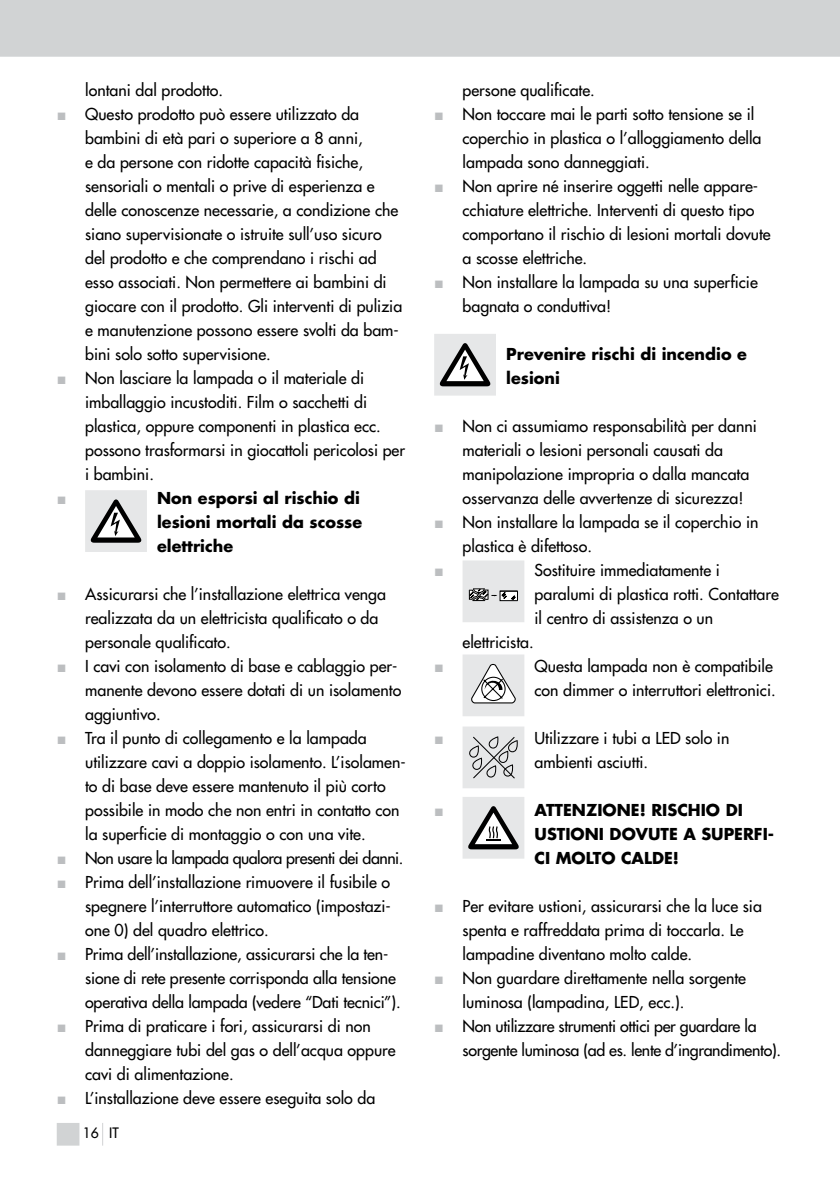
<style>
.page{position:relative;width:840px;height:1191px;background:#fff}
.page>*{position:absolute;margin:0;border:0;box-sizing:border-box;transform-origin:0 0}
.t1{font:16px/24px "Futura";color:#000}
.t2{font:700 16px/24px "Futura";color:#000}
.t3{font:16px/24px "Futura";letter-spacing:-.02em;color:#000}
.t4{font:16px "Futura";letter-spacing:-.03em;color:#000}
.t5{font:16px "Arial";color:#bcbec0}
.t6{font:14px "Futura";color:#000}
.s1{font-family:"Arial";color:#bcbec0}
</style>
<div class="page">
<div style="left:86px;top:491px;width:60px;height:60px;background:#e6e7e8"></div>
<svg style="left:91px;top:499px;width:50px;height:44px"></svg>
<div style="left:85px;top:490px;width:62px;height:62px;border:2px solid #e6e7e8"></div>
<div style="left:435px;top:335px;width:59px;height:59px;background:#e6e7e8"></div>
<svg style="left:439px;top:343px;width:51px;height:43px"></svg>
<div style="left:434px;top:334px;width:61px;height:61px;border:2px solid #e6e7e8"></div>
<div style="left:463px;top:561px;width:60px;height:60px;background:#e6e7e8"></div>
<svg style="left:468px;top:588px;width:50px;height:13px"></svg>
<div style="left:462px;top:560px;width:62px;height:62px;border:2px solid #e6e7e8"></div>
<div style="left:463px;top:655px;width:60px;height:60px;background:#e6e7e8"></div>
<svg style="left:471px;top:664px;width:44px;height:39px"></svg>
<div style="left:462px;top:654px;width:62px;height:62px;border:2px solid #e6e7e8"></div>
<div style="left:463px;top:727px;width:60px;height:60px;background:#e6e7e8"></div>
<svg style="left:469px;top:736px;width:49px;height:42px"></svg>
<div style="left:462px;top:726px;width:62px;height:62px;border:2px solid #e6e7e8"></div>
<div style="left:463px;top:798px;width:60px;height:59px;background:#e6e7e8"></div>
<svg style="left:468px;top:806px;width:50px;height:43px"></svg>
<div style="left:462px;top:797px;width:62px;height:61px;border:2px solid #e6e7e8"></div>
<div style="left:57px;top:1123px;width:22px;height:22px;background:#d1d3d4"></div>
<svg style="left:102px;top:1123px;width:1px;height:22px"></svg>
<div style="left:0;top:0;width:839px;height:57px;background:#d1d3d4"></div>
<p class="t1" style="left:85px;top:78px;width:139px">lontani dal prodotto.</p>
<p class="t1" style="left:85px;top:102px;width:318px;text-indent:-28px"><span class="s1">■</span> Questo prodotto può essere utilizzato da bambini di età pari o superiore a 8 anni,<br>e da persone con ridotte capacità fisiche, sensoriali o mentali o prive di esperienza e delle conoscenze necessarie, a condizione che siano supervisionate o istruite sull’uso sicuro del prodotto e che comprendano i rischi ad esso associati. Non permettere ai bambini di giocare con il prodotto. Gli interventi di pulizia e manutenzione possono essere svolti da bam&shy;bini solo sotto supervisione.</p>
<p class="t1" style="left:85px;top:366px;width:321px;text-indent:-28px"><span class="s1">■</span> Non lasciare la lampada o il materiale di imballaggio incustoditi. Film o sacchetti di plastica, oppure componenti in plastica ecc. possono trasformarsi in giocattoli pericolosi per i bambini.</p>
<p class="t5" style="left:57px;top:487px;width:11px">■</p>
<p class="t2" style="left:157px;top:486px;width:206px">Non esporsi al rischio di lesioni mortali da scosse elettriche</p>
<p class="t1" style="left:85px;top:582px;width:302px;text-indent:-28px"><span class="s1">■</span> Assicurarsi che l’installazione elettrica venga realizzata da un elettricista qualificato o da personale qualificato.</p>
<p class="t1" style="left:85px;top:654px;width:317px;text-indent:-28px"><span class="s1">■</span> I cavi con isolamento di base e cablaggio per&shy;manente devono essere dotati di un isolamento aggiuntivo.</p>
<p class="t1" style="left:85px;top:726px;width:322px;text-indent:-28px"><span class="s1">■</span> Tra il punto di collegamento e la lampada utilizzare cavi a doppio isolamento. L’isolamen&shy;to di base deve essere mantenuto il più corto possibile in modo che non entri in contatto con la superficie di montaggio o con una vite.</p>
<p class="t4" style="left:57px;top:848px;width:348px"><span class="s1">■</span> Non usare la lampada qualora presenti dei danni.</p>
<p class="t1" style="left:85px;top:870px;width:307px;text-align:justify;text-indent:-28px"><span class="s1">■</span> Prima dell’installazione rimuovere il fusibile o spegnere l’interruttore automatico (impostazi&shy;one 0) del quadro elettrico.</p>
<p class="t1" style="left:85px;top:942px;width:317px;text-indent:-28px"><span class="s1">■</span> Prima dell’installazione, assicurarsi che la ten&shy;sione di rete presente corrisponda alla tensione operativa della lampada (vedere “Dati tecnici”).</p>
<p class="t1" style="left:85px;top:1014px;width:312px;text-indent:-28px"><span class="s1">■</span> Prima di praticare i fori, assicurarsi di non danneggiare tubi del gas o dell’acqua oppure cavi di alimentazione.</p>
<p class="t1" style="left:57px;top:1086px;width:320px"><span class="s1">■</span> L’installazione deve essere eseguita solo da</p>
<p class="t6" style="left:83px;top:1123px;width:38px">16 IT</p>
<p class="t1" style="left:462px;top:78px;width:134px">persone qualificate.</p>
<p class="t1" style="left:462px;top:102px;width:300px;text-indent:-28px"><span class="s1">■</span> Non toccare mai le parti sotto tensione se il coperchio in plastica o l’alloggiamento della lampada sono danneggiati.</p>
<p class="t1" style="left:462px;top:174px;width:309px;text-indent:-28px"><span class="s1">■</span> Non aprire né inserire oggetti nelle appare&shy;cchiature elettriche. Interventi di questo tipo comportano il rischio di lesioni mortali dovute a scosse elettriche.</p>
<p class="t1" style="left:462px;top:270px;width:296px;text-indent:-28px"><span class="s1">■</span> Non installare la lampada su una superficie bagnata o conduttiva!</p>
<p class="t2" style="left:506px;top:342px;width:242px">Prevenire rischi di incendio e lesioni</p>
<p class="t1" style="left:462px;top:414px;width:296px;text-indent:-28px"><span class="s1">■</span> Non ci assumiamo responsabilità per danni materiali o lesioni personali causati da manipolazione impropria o dalla mancata osservanza delle avvertenze di sicurezza!</p>
<p class="t1" style="left:462px;top:510px;width:297px;text-indent:-28px"><span class="s1">■</span> Non installare la lampada se il coperchio in plastica è difettoso.</p>
<p class="t5" style="left:434px;top:559px;width:11px">■</p>
<p class="t1" style="left:534px;top:558px;width:246px">Sostituire immediatamente i paralumi di plastica rotti. Contattare il centro di assistenza o un</p>
<p class="t1" style="left:462px;top:630px;width:73px">elettricista.</p>
<p class="t5" style="left:434px;top:655px;width:11px">■</p>
<p class="t1" style="left:534px;top:654px;width:242px">Questa lampada non è compatibile con dimmer o interruttori elettronici.</p>
<p class="t5" style="left:434px;top:727px;width:11px">■</p>
<p class="t1" style="left:534px;top:726px;width:196px">Utilizzare i tubi a LED solo in ambienti asciutti.</p>
<p class="t5" style="left:434px;top:799px;width:11px">■</p>
<p class="t2" style="left:534px;top:798px;width:241px">ATTENZIONE! RISCHIO DI<br>USTIONI DOVUTE A SUPERFI-<br>CI MOLTO CALDE!</p>
<p class="t1" style="left:462px;top:894px;width:301px;text-indent:-28px"><span class="s1">■</span> Per evitare ustioni, assicurarsi che la luce sia spenta e raffreddata prima di toccarla. Le lampadine diventano molto calde.</p>
<p class="t1" style="left:462px;top:966px;width:285px;text-indent:-28px"><span class="s1">■</span> Non guardare direttamente nella sorgente luminosa (lampadina, LED, ecc.).</p>
<p class="t3" style="left:462px;top:1014px;width:320px;text-indent:-28px"><span class="s1">■</span> Non utilizzare strumenti ottici per guardare la sorgente luminosa (ad es. lente d’ingrandimento).</p>
</div>
